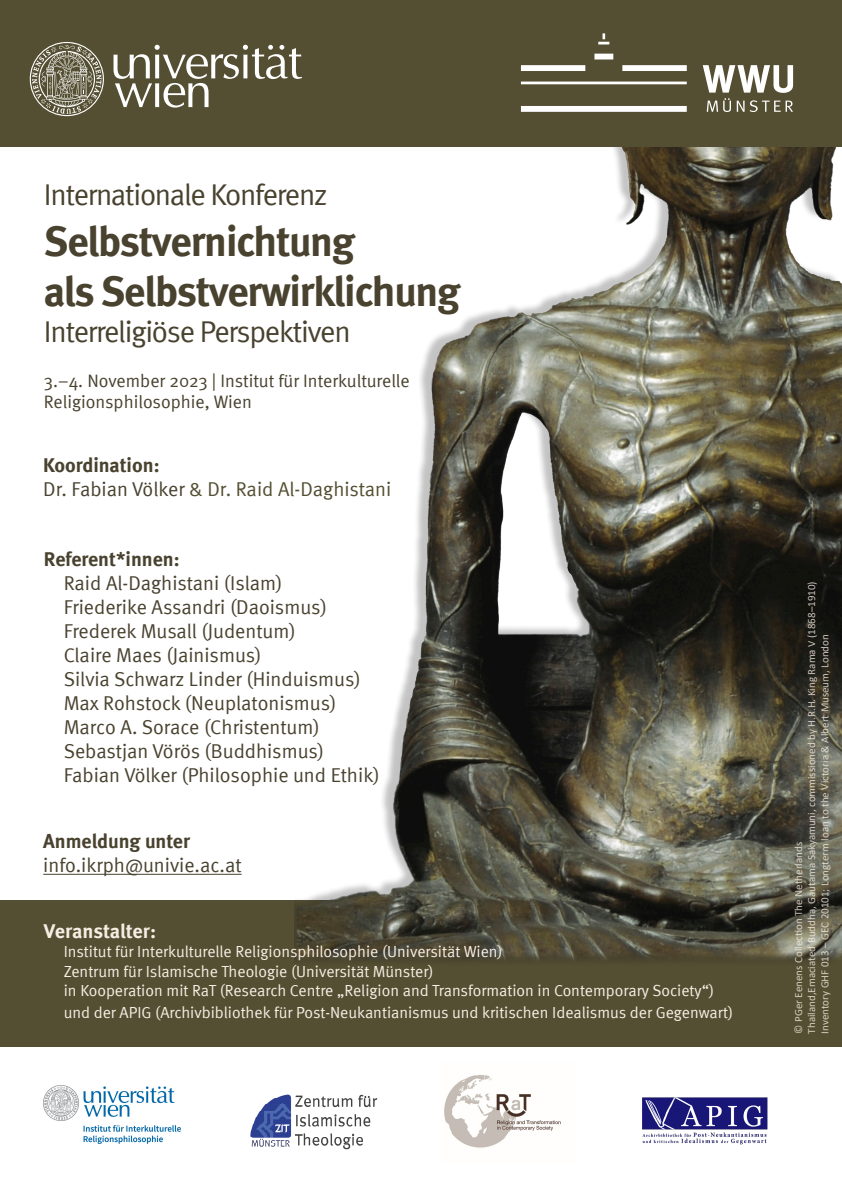
<style>
.page{position:relative;width:842px;height:1191px;background:#fff}
.page>*{position:absolute;margin:0;border:0;box-sizing:border-box;transform-origin:0 0}
.t1{font:700 42px/50.4px "Meta";letter-spacing:-.03em;color:#49422f}
.t2{font:30px "Meta";letter-spacing:-.04em;color:#49422f}
.t3{font:20px "Meta";color:#49422f}
.t4{font:700 20px "Meta";color:#49422f}
.t5{font:20px "Meta";color:#544f32}
.t6{font:700 20px "Meta Offc Pro";letter-spacing:-.01em;color:#f7ede4}
.t7{font:18px/21.6px "Meta";color:#49422f}
.t8{font:16px/19.2px "Meta";color:#f7ede4}
.t9{font:11px/13.2px "Calibri";color:#f7ede4}
.s1{color:#49422f}
</style>
<div class="page">
<div style="left:0;top:900px;width:842px;height:146px;background:#544f32"></div>
<img style="left:250px;top:1094px;width:128px;height:56px">
<img style="left:295px;top:146px;width:547px;height:815px">
<img style="left:444px;top:1075px;width:117px;height:73px">
<img style="left:642px;top:1097px;width:126px;height:48px">
<div style="left:0;top:0;width:842px;height:146px;background:#544f32"></div>
<svg style="left:30px;top:42px;width:74px;height:74px"></svg>
<svg style="left:114px;top:45px;width:188px;height:63px"></svg>
<svg style="left:521px;top:33px;width:272px;height:79px"></svg>
<hr style="left:43px;top:874px;width:199px;height:1px;background:#49422f">
<img style="left:44px;top:1085px;width:136px;height:58px">
<p class="t2" style="left:44px;top:178px;width:285px">Internationale Konferenz</p>
<p class="t1" style="left:44px;top:216px;width:418px">Selbstvernichtung<br>als Selbstverwirklichung</p>
<p class="t2" style="left:44px;top:314px;width:308px">Interreligiöse Perspektiven</p>
<p class="t7" style="left:44px;top:369px;width:367px">3.–4. November 2023 | Institut für Interkulturelle<br>Religionsphilosophie, Wien</p>
<p class="t4" style="left:43px;top:453px;width:118px">Koordination:</p>
<p class="t5" style="left:43px;top:477px;width:350px"><span class="s1">Dr. Fabian Völker</span> &amp; Dr. Raid Al-Daghistani</p>
<p class="t4" style="left:44px;top:547px;width:137px">Referent*innen:</p>
<p class="t3" style="left:64px;top:571px;width:220px">Raid Al-Daghistani (Islam)</p>
<p class="t3" style="left:64px;top:595px;width:265px">Friederike Assandri (Daoismus)</p>
<p class="t3" style="left:64px;top:619px;width:233px">Frederek Musall (Judentum)</p>
<p class="t3" style="left:64px;top:643px;width:199px">Claire Maes (Jainismus)</p>
<p class="t3" style="left:64px;top:667px;width:298px">Silvia Schwarz Linder (Hinduismus)</p>
<p class="t3" style="left:64px;top:691px;width:274px">Max Rohstock (Neuplatonismus)</p>
<p class="t3" style="left:64px;top:715px;width:258px">Marco A. Sorace (Christentum)</p>
<p class="t3" style="left:64px;top:739px;width:262px">Sebastjan Vörös (Buddhismus)</p>
<p class="t3" style="left:64px;top:763px;width:317px">Fabian Völker (Philosophie und Ethik)</p>
<p class="t4" style="left:43px;top:828px;width:148px">Anmeldung unter</p>
<p class="t3" style="left:43px;top:853px;width:200px">info.ikrph@univie.ac.at</p>
<p class="t6" style="left:44px;top:915px;width:114px">Veranstalter:</p>
<p class="t8" style="left:64px;top:942px;width:652px">Institut für Interkulturelle Religionsphilosophie (Universität Wien)<br>Zentrum für Islamische Theologie (Universität Münster)<br>in Kooperation mit RaT (Research Centre „Religion and Transformation in Contemporary Society“)</p>
<p class="t8" style="left:64px;top:1002px;width:671px">und der APIG (Archivbibliothek für Post-Neukantianismus und kritischen Idealismus der Gegenwart)</p>
<p class="t9" style="left:791px;top:1033px;width:454px;rotate:-90deg">© PGer Eenens Collection The Netherlands<br>Thailand,Emaciated Buddha, Gautama Sakyamuni, commissioned by H.R.H. King Rama V (1868–1910)<br>Inventory GHF 013 – GEC 20101; Longterm loan to the Victoria &amp; Albert Museum, London</p>
</div>
